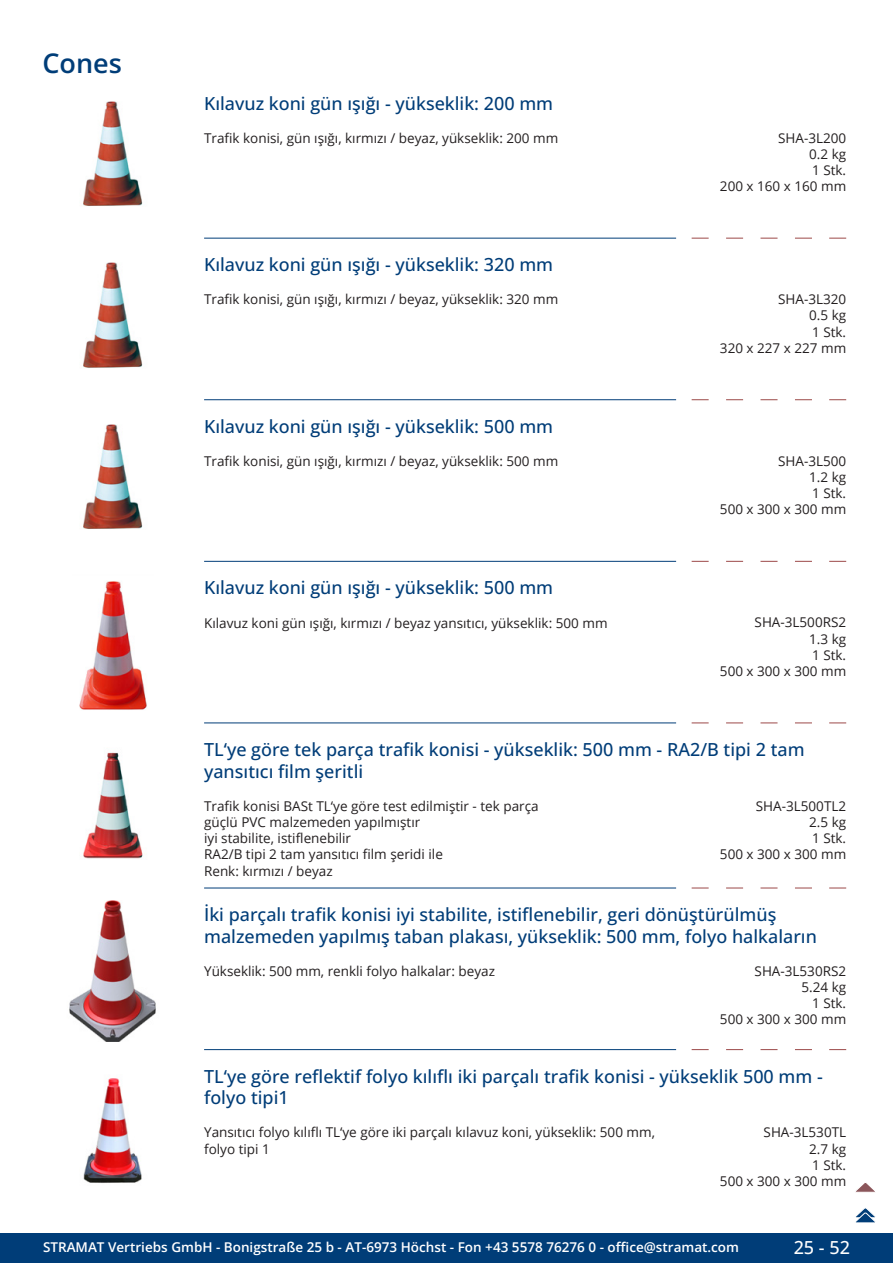
<style>
.page{position:relative;width:893px;height:1263px;background:#fff}
.page>*{position:absolute;margin:0;border:0;box-sizing:border-box;transform-origin:0 0}
.GruppeName{font:600 27px "Open Sans";color:#003d78}
.ArtikelName{font:500 18px/21.6px "Open Sans";color:#003d78}
.t1{font:500 18px "Open Sans";color:#fff}
.Beschreibung{font:13.5px/16.2px "Open Sans";color:#231f20}
.ArtikelNummer{font:13.5px "Open Sans";color:#231f20}
.t2{font:600 13.5px "Open Sans";color:#fff}
</style>
<div class="page">
<div style="left:0;top:1233px;width:893px;height:30px;background:#003d78"></div>
<img style="left:83px;top:101px;width:60px;height:105px">
<img style="left:83px;top:262px;width:60px;height:106px">
<svg style="left:692px;top:238px;width:17px;height:1px"></svg>
<svg style="left:726px;top:238px;width:17px;height:1px"></svg>
<svg style="left:760px;top:238px;width:17px;height:1px"></svg>
<svg style="left:795px;top:238px;width:17px;height:1px"></svg>
<svg style="left:829px;top:238px;width:17px;height:1px"></svg>
<hr style="left:204px;top:238px;width:472px;height:1px;background:#003d78">
<img style="left:83px;top:424px;width:60px;height:105px">
<svg style="left:692px;top:399px;width:17px;height:1px"></svg>
<svg style="left:726px;top:399px;width:17px;height:1px"></svg>
<svg style="left:760px;top:399px;width:17px;height:1px"></svg>
<svg style="left:795px;top:399px;width:17px;height:1px"></svg>
<svg style="left:829px;top:399px;width:17px;height:1px"></svg>
<hr style="left:204px;top:399px;width:472px;height:1px;background:#003d78">
<img style="left:79px;top:581px;width:68px;height:129px">
<svg style="left:692px;top:561px;width:17px;height:1px"></svg>
<svg style="left:726px;top:561px;width:17px;height:1px"></svg>
<svg style="left:760px;top:561px;width:17px;height:1px"></svg>
<svg style="left:795px;top:561px;width:17px;height:1px"></svg>
<svg style="left:829px;top:561px;width:17px;height:1px"></svg>
<hr style="left:204px;top:561px;width:472px;height:1px;background:#003d78">
<img style="left:83px;top:752px;width:60px;height:107px">
<svg style="left:692px;top:723px;width:17px;height:1px"></svg>
<svg style="left:726px;top:723px;width:17px;height:1px"></svg>
<svg style="left:760px;top:723px;width:17px;height:1px"></svg>
<svg style="left:795px;top:723px;width:17px;height:1px"></svg>
<svg style="left:829px;top:723px;width:17px;height:1px"></svg>
<hr style="left:204px;top:723px;width:472px;height:1px;background:#003d78">
<img style="left:69px;top:901px;width:87px;height:140px">
<svg style="left:692px;top:888px;width:17px;height:1px"></svg>
<svg style="left:726px;top:888px;width:17px;height:1px"></svg>
<svg style="left:760px;top:888px;width:17px;height:1px"></svg>
<svg style="left:795px;top:888px;width:17px;height:1px"></svg>
<svg style="left:829px;top:888px;width:17px;height:1px"></svg>
<hr style="left:204px;top:888px;width:472px;height:1px;background:#003d78">
<img style="left:83px;top:1078px;width:59px;height:105px">
<svg style="left:692px;top:1049px;width:17px;height:1px"></svg>
<svg style="left:726px;top:1049px;width:17px;height:1px"></svg>
<svg style="left:760px;top:1049px;width:17px;height:1px"></svg>
<svg style="left:795px;top:1049px;width:17px;height:1px"></svg>
<svg style="left:829px;top:1049px;width:17px;height:1px"></svg>
<hr style="left:204px;top:1049px;width:472px;height:1px;background:#003d78">
<svg style="left:856px;top:1183px;width:19px;height:9px"></svg>
<svg style="left:855px;top:1208px;width:21px;height:15px"></svg>
<p class="GruppeName" style="left:43px;top:44px;width:81px">Cones</p>
<p class="ArtikelName" style="left:204px;top:92px;width:351px">Kılavuz koni gün ışığı - yükseklik: 200 mm</p>
<p class="Beschreibung" style="left:204px;top:129px;width:356px">Trafik konisi, gün ışığı, kırmızı / beyaz, yükseklik: 200 mm</p>
<p class="ArtikelNummer" style="left:778px;top:128px;width:70px">SHA-3L200</p>
<p class="ArtikelNummer" style="left:809px;top:145px;width:39px">0.2 kg</p>
<p class="ArtikelNummer" style="left:812px;top:161px;width:36px">1 Stk.</p>
<p class="ArtikelNummer" style="left:720px;top:177px;width:128px">200 x 160 x 160 mm</p>
<p class="ArtikelName" style="left:204px;top:253px;width:351px">Kılavuz koni gün ışığı - yükseklik: 320 mm</p>
<p class="Beschreibung" style="left:204px;top:291px;width:356px">Trafik konisi, gün ışığı, kırmızı / beyaz, yükseklik: 320 mm</p>
<p class="ArtikelNummer" style="left:778px;top:290px;width:70px">SHA-3L320</p>
<p class="ArtikelNummer" style="left:809px;top:306px;width:39px">0.5 kg</p>
<p class="ArtikelNummer" style="left:812px;top:322px;width:36px">1 Stk.</p>
<p class="ArtikelNummer" style="left:720px;top:339px;width:128px">320 x 227 x 227 mm</p>
<p class="ArtikelName" style="left:204px;top:415px;width:351px">Kılavuz koni gün ışığı - yükseklik: 500 mm</p>
<p class="Beschreibung" style="left:204px;top:453px;width:356px">Trafik konisi, gün ışığı, kırmızı / beyaz, yükseklik: 500 mm</p>
<p class="ArtikelNummer" style="left:778px;top:452px;width:70px">SHA-3L500</p>
<p class="ArtikelNummer" style="left:809px;top:468px;width:39px">1.2 kg</p>
<p class="ArtikelNummer" style="left:812px;top:484px;width:36px">1 Stk.</p>
<p class="ArtikelNummer" style="left:720px;top:500px;width:128px">500 x 300 x 300 mm</p>
<p class="ArtikelName" style="left:204px;top:576px;width:351px">Kılavuz koni gün ışığı - yükseklik: 500 mm</p>
<p class="Beschreibung" style="left:204px;top:614px;width:405px">Kılavuz koni gün ışığı, kırmızı / beyaz yansıtıcı, yükseklik: 500 mm</p>
<p class="ArtikelNummer" style="left:755px;top:613px;width:93px">SHA-3L500RS2</p>
<p class="ArtikelNummer" style="left:809px;top:629px;width:39px">1.3 kg</p>
<p class="ArtikelNummer" style="left:812px;top:646px;width:36px">1 Stk.</p>
<p class="ArtikelNummer" style="left:720px;top:662px;width:128px">500 x 300 x 300 mm</p>
<p class="ArtikelName" style="left:204px;top:738px;width:602px">TL‘ye göre tek parça trafik konisi - yükseklik: 500 mm - RA2/B tipi 2 tam yansıtıcı film şeritli</p>
<p class="Beschreibung" style="left:204px;top:797px;width:336px">Trafik konisi BASt TL‘ye göre test edilmiştir - tek parça güçlü PVC malzemeden yapılmıştır<br>iyi stabilite, istiflenebilir<br>RA2/B tipi 2 tam yansıtıcı film şeridi ile<br>Renk: kırmızı / beyaz</p>
<p class="ArtikelNummer" style="left:756px;top:796px;width:92px">SHA-3L500TL2</p>
<p class="ArtikelNummer" style="left:809px;top:813px;width:39px">2.5 kg</p>
<p class="ArtikelNummer" style="left:812px;top:829px;width:36px">1 Stk.</p>
<p class="ArtikelNummer" style="left:720px;top:845px;width:128px">500 x 300 x 300 mm</p>
<p class="ArtikelName" style="left:204px;top:903px;width:614px">İki parçalı trafik konisi iyi stabilite, istiflenebilir, geri dönüştürülmüş malzemeden yapılmış taban plakası, yükseklik: 500 mm, folyo halkaların</p>
<p class="Beschreibung" style="left:204px;top:962px;width:292px">Yükseklik: 500 mm, renkli folyo halkalar: beyaz</p>
<p class="ArtikelNummer" style="left:755px;top:961px;width:93px">SHA-3L530RS2</p>
<p class="ArtikelNummer" style="left:801px;top:978px;width:46px">5.24 kg</p>
<p class="ArtikelNummer" style="left:812px;top:994px;width:36px">1 Stk.</p>
<p class="ArtikelNummer" style="left:720px;top:1010px;width:128px">500 x 300 x 300 mm</p>
<p class="ArtikelName" style="left:204px;top:1065px;width:620px">TL‘ye göre reflektif folyo kılıflı iki parçalı trafik konisi - yükseklik 500 mm - folyo tipi1</p>
<p class="Beschreibung" style="left:204px;top:1124px;width:452px">Yansıtıcı folyo kılıflı TL‘ye göre iki parçalı kılavuz koni, yükseklik: 500 mm, folyo tipi 1</p>
<p class="ArtikelNummer" style="left:764px;top:1123px;width:84px">SHA-3L530TL</p>
<p class="ArtikelNummer" style="left:809px;top:1139px;width:39px">2.7 kg</p>
<p class="ArtikelNummer" style="left:812px;top:1155px;width:36px">1 Stk.</p>
<p class="ArtikelNummer" style="left:720px;top:1172px;width:128px">500 x 300 x 300 mm</p>
<p class="t2" style="left:43px;top:1238px;width:698px">STRAMAT Vertriebs GmbH - Bonigstraße 25 b - AT-6973 Höchst - Fon +43 5578 76276 0 - office@stramat.com</p>
<h2 class="t1" style="left:794px;top:1234px;width:58px">25 - 52</h2>
</div>
